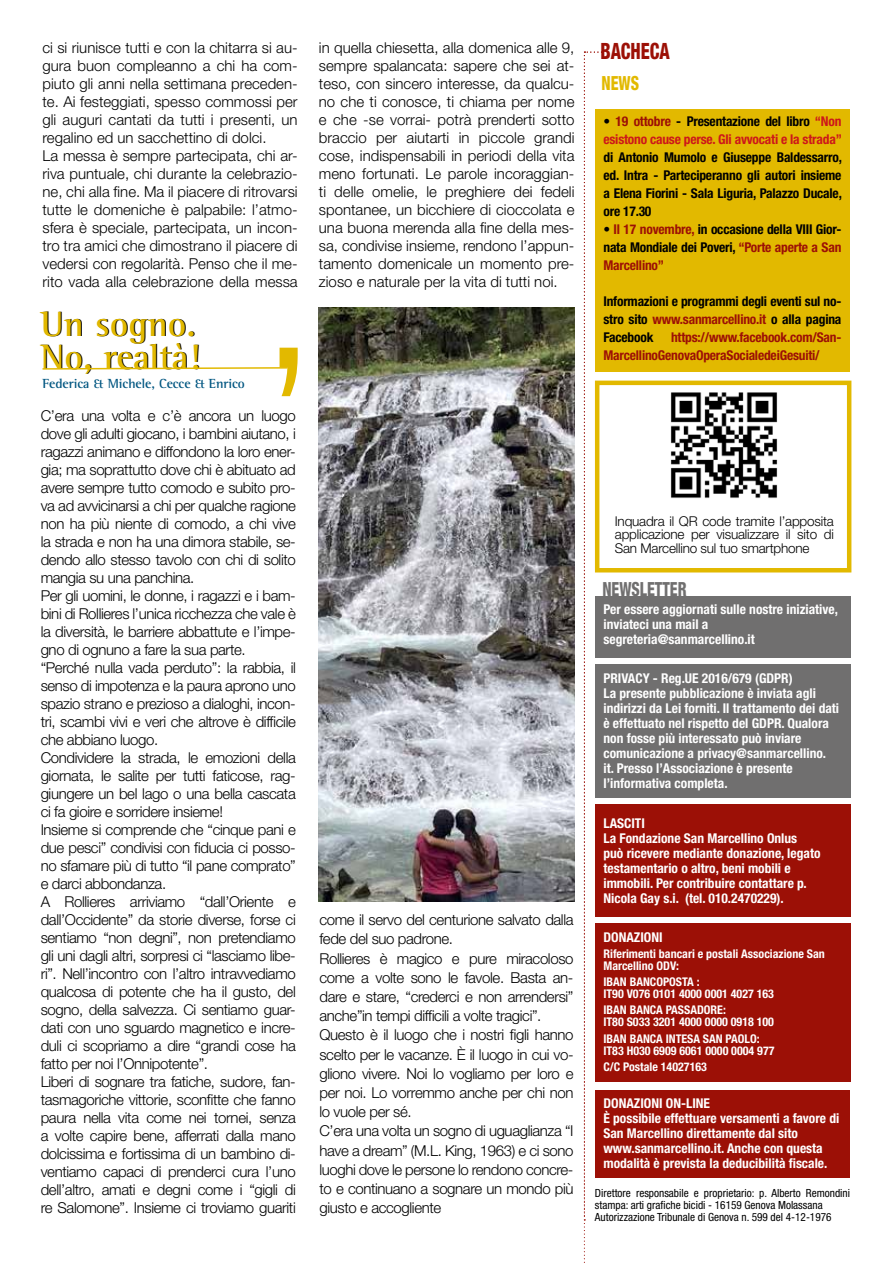
<style>
.page{position:relative;width:893px;height:1263px;background:#fff}
.page>*{position:absolute;margin:0;border:0;box-sizing:border-box;transform-origin:0 0}
.t1{font:700 36px/33px "Rotis Semi Serif";color:#e2b900}
.t2{font:800 condensed 22.5px "Helvetica Neue LT Std";color:#9c1006;scale:.8 1}
.t3{font:800 condensed 19.5px "Helvetica Neue LT Std";color:#706f6f;scale:.8 1}
.t4{font:800 condensed 19.5px "Helvetica Neue LT Std";color:#e2b900;scale:.8 1}
.t5{font:300 15px/18px "Helvetica Neue LT Std";letter-spacing:-.025em;color:#000}
.t6{font:300 15px/18px "Helvetica Neue LT Std";color:#000}
.t7{font:700 condensed 13.5px/15px "Helvetica Neue LT Std";color:#fff}
.t8{font:700 condensed 13.5px/18px "Helvetica Neue LT Std";letter-spacing:-.015em;color:#000;text-align:justify}
.t9{font:300 13.5px/13.5px "Helvetica Neue LT Std";letter-spacing:-.015em;color:#000;text-align:justify}
.t10{font:700 condensed 13.5px/18px "Helvetica Neue LT Std";letter-spacing:-.015em;color:#cd171a}
.t11{font:700 condensed 13.5px/18px "Helvetica Neue LT Std";letter-spacing:-.015em;color:#9c1006}
.t12{font:700 13.5px "Rotis Semi Serif";letter-spacing:-.005em;color:#005681}
.t13{font:700 condensed 12px/12px "Helvetica Neue LT Std";color:#fff}
.t14{font:condensed 11.25px/12px "Helvetica Neue LT Std";color:#000}
.s1{color:#000}
.s2{color:#9c1006}
</style>
<div class="page">
<img style="left:318px;top:307px;width:256px;height:594px">
<div style="left:595px;top:596px;width:255px;height:62px;background:#706f6f"></div>
<div style="left:595px;top:665px;width:255px;height:133px;background:#706f6f"></div>
<div style="left:595px;top:804px;width:255px;height:113px;background:#9c1006"></div>
<div style="left:595px;top:923px;width:255px;height:159px;background:#9c1006"></div>
<div style="left:595px;top:1090px;width:254px;height:87px;background:#9c1006"></div>
<svg style="left:584px;top:52px;width:18px;height:1211px"></svg>
<div style="left:595px;top:109px;width:255px;height:263px;background:#e2b900"></div>
<svg style="left:42px;top:348px;width:256px;height:48px"></svg>
<img style="left:670px;top:392px;width:108px;height:106px">
<div style="left:595px;top:381px;width:256px;height:191px;border:4px solid #e2b900"></div>
<p class="t6" style="left:43px;top:39px;width:257px">ci si riunisce tutti e con la chitarra si au&shy;gura buon compleanno a chi ha com&shy;piuto gli anni nella settimana preceden&shy;te. Ai festeggiati, spesso commossi per gli auguri cantati da tutti i presenti, un regalino ed un sacchettino di dolci.<br>La messa è sempre partecipata, chi ar&shy;riva puntuale, chi durante la celebrazio&shy;ne, chi alla fine. Ma il piacere di ritrovarsi tutte le domeniche è palpabile: l’atmo&shy;sfera è speciale, partecipata, un incon&shy;tro tra amici che dimostrano il piacere di vedersi con regolarità. Penso che il me&shy;rito vada alla celebrazione della messa</p>
<h1 class="t1" style="left:40px;top:307px;width:162px">Un sogno.<br>No, realtà!</h1>
<p class="t12" style="left:43px;top:375px;width:204px">Federica &amp; Michele, Cecce &amp; Enrico</p>
<p class="t5" style="left:41px;top:406px;width:257px">C’era una volta e c’è ancora un luogo dove gli adulti giocano, i bambini aiutano, i ragazzi animano e diffondono la loro ener&shy;gia; ma soprattutto dove chi è abituato ad avere sempre tutto comodo e subito pro&shy;va ad avvicinarsi a chi per qualche ragione non ha più niente di comodo, a chi vive la strada e non ha una dimora stabile, se&shy;dendo allo stesso tavolo con chi di solito mangia su una panchina.<br>Per gli uomini, le donne, i ragazzi e i bam&shy;bini di Rollieres l’unica ricchezza che vale è la diversità, le barriere abbattute e l’impe&shy;gno di ognuno a fare la sua parte. “Perché nulla vada perduto”: la rabbia, il senso di impotenza e la paura aprono uno spazio strano e prezioso a dialoghi, incon&shy;tri, scambi vivi e veri che altrove è difficile che abbiano luogo.<br>Condividere la strada, le emozioni della giornata, le salite per tutti faticose, rag&shy;giungere un bel lago o una bella cascata ci fa gioire e sorridere insieme!<br>Insieme si comprende che “cinque pani e due pesci” condivisi con fiducia ci posso&shy;no sfamare più di tutto “il pane comprato” e darci abbondanza.<br>A Rollieres arriviamo “dall’Oriente e dall’Occidente” da storie diverse, forse ci sentiamo “non degni”, non pretendiamo gli uni dagli altri, sorpresi ci “lasciamo libe&shy;ri”. Nell’incontro con l’altro intravvediamo qualcosa di potente che ha il gusto, del sogno, della salvezza. Ci sentiamo guar&shy;dati con uno sguardo magnetico e incre&shy;duli ci scopriamo a dire “grandi cose ha fatto per noi l’Onnipotente”.<br>Liberi di sognare tra fatiche, sudore, fan&shy;tasmagoriche vittorie, sconfitte che fanno paura nella vita come nei tornei, senza a volte capire bene, afferrati dalla mano dolcissima e fortissima di un bambino di&shy;ventiamo capaci di prenderci cura l’uno dell’altro, amati e degni come i “gigli di re Salomone”. Insieme ci troviamo guariti</p>
<p class="t5" style="left:319px;top:39px;width:257px;text-align:justify">in quella chiesetta, alla domenica alle 9, sempre spalancata: sapere che sei at&shy;teso, con sincero interesse, da qualcu&shy;no che ti conosce, ti chiama per nome e che -se vorrai- potrà prenderti sotto braccio per aiutarti in piccole grandi cose, indispensabili in periodi della vita meno fortunati. Le parole incoraggian&shy;ti delle omelie, le preghiere dei fedeli spontanee, un bicchiere di cioccolata e una buona merenda alla fine della mes&shy;sa, condivise insieme, rendono l’appun&shy;tamento domenicale un momento pre&shy;zioso e naturale per la vita di tutti noi.</p>
<h2 class="t2" style="left:600px;top:37px;width:88px">BACHECA</h2>
<h3 class="t4" style="left:601px;top:71px;width:48px">NEWS</h3>
<p class="t10" style="left:603px;top:112px;width:240px"><span class="s1">•</span> <span class="s2">19 ottobre</span> <span class="s1">- Presentazione del libro</span> “Non esistono cause perse. Gli avvocati e la strada”</p>
<p class="t8" style="left:603px;top:148px;width:240px">di Antonio Mumolo e Giuseppe Baldessarro, ed. Intra - Parteciperanno gli autori insieme a Elena Fiorini - Sala Liguria, Palazzo Ducale, ore 17.30</p>
<p class="t8" style="left:603px;top:220px;width:239px">• <span class="s2">Il 17 novembre,</span> in occasione della VIII Gior&shy;nata Mondiale dei Poveri, <span class="s2">“Porte aperte a San Marcellino”</span></p>
<p class="t8" style="left:603px;top:292px;width:239px">Informazioni e programmi degli eventi sul no&shy;stro sito <span class="s2">www.sanmarcellino.it</span> o alla pagina Facebook</p>
<p class="t11" style="left:603px;top:328px;width:239px;text-indent:68px">https://www.facebook.com/San-<br>MarcellinoGenovaOperaSocialedeiGesuiti/</p>
<p class="t5" style="left:319px;top:910px;width:256px;line-height:19.2px">come il servo del centurione salvato dalla fede del suo padrone.<br>Rollieres è magico e pure miracoloso come a volte sono le favole. Basta an&shy;dare e stare, “crederci e non arrendersi” anche”in tempi difficili a volte tragici”.<br>Questo è il luogo che i nostri figli hanno scelto per le vacanze. È il luogo in cui vo&shy;gliono vivere. Noi lo vogliamo per loro e per noi. Lo vorremmo anche per chi non lo vuole per sé.<br>C’era una volta un sogno di uguaglianza “I have a dream” (M.L. King, 1963) e ci sono luoghi dove le persone lo rendono concre&shy;to e continuano a sognare un mondo più giusto e accogliente</p>
<p class="t9" style="left:615px;top:514px;width:220px">Inquadra il QR code tramite l’apposita applicazione per visualizzare il sito di San Marcellino sul tuo smartphone</p>
<h3 class="t3" style="left:602px;top:577px;width:107px">NEWSLETTER</h3>
<p class="t7" style="left:603px;top:602px;width:236px">Per essere aggiornati sulle nostre iniziative, inviateci una mail a segreteria@sanmarcellino.it</p>
<p class="t7" style="left:603px;top:670px;width:237px">PRIVACY - Reg.UE 2016/679 (GDPR)<br>La presente pubblicazione è inviata agli indirizzi da Lei forniti. Il trattamento dei dati è effettuato nel rispetto del GDPR. Qualora non fosse più interessato può inviare comunicazione a privacy@sanmarcellino. it. Presso l’Associazione è presente l’informativa completa.</p>
<p class="t7" style="left:603px;top:815px;width:219px">LASCITI<br>La Fondazione San Marcellino Onlus può ricevere mediante donazione, legato testamentario o altro, beni mobili e immobili. Per contribuire contattare p.<br>Nicola Gay s.i. (tel. 010.2470229).</p>
<p class="t7" style="left:603px;top:929px;width:61px">DONAZIONI</p>
<p class="t13" style="left:603px;top:947px;width:223px">Riferimenti bancari e postali Associazione San<br>Marcellino ODV:</p>
<p class="t13" style="left:603px;top:975px;width:172px">IBAN BANCOPOSTA :<br>IT90 V076 0101 4000 0001 4027 163</p>
<p class="t13" style="left:603px;top:1004px;width:172px">IBAN BANCA PASSADORE:<br>IT80 S033 3201 4000 0000 0918 100</p>
<p class="t13" style="left:603px;top:1032px;width:173px">IBAN BANCA INTESA SAN PAOLO:<br>IT83 H030 6909 6061 0000 0004 977</p>
<p class="t13" style="left:603px;top:1060px;width:105px">C/C Postale 14027163</p>
<p class="t7" style="left:603px;top:1095px;width:237px">DONAZIONI ON-LINE<br>È possibile effettuare versamenti a favore di San Marcellino direttamente dal sito www.sanmarcellino.it. Anche con questa modalità è prevista la deducibilità fiscale.</p>
<p class="t14" style="left:595px;top:1187px;width:257px">Direttore responsabile e proprietario: p. Alberto Remondini stampa: arti grafiche bicidi - 16159 Genova Molassana<br>Autorizzazione Tribunale di Genova n. 599 del 4-12-1976</p>
</div>
